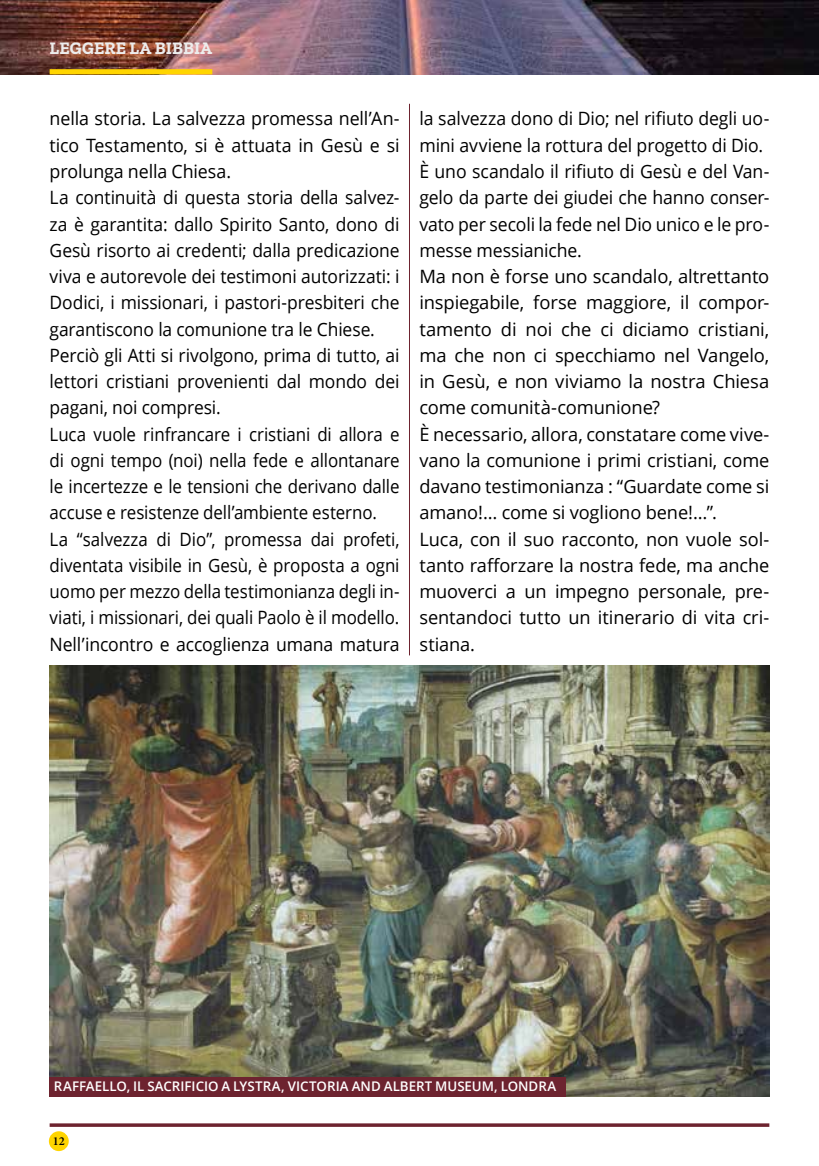
<style>
.page{position:relative;width:819px;height:1166px;background:#fff}
.page>*{position:absolute;margin:0;border:0;box-sizing:border-box;transform-origin:0 0}
.t1{font:18.38px/26.2px "Open Sans";letter-spacing:-.005em;color:#000}
.t2{font:18.38px/26.2px "Open Sans";letter-spacing:-.005em;color:#000;scale:.96 1}
.t3{font:700 17.5px "Zilla Slab";letter-spacing:.005em;color:#ededed}
.t4{font:600 13.3px "Open Sans";color:#fff}
.t5{font:600 12.25px "Minion Pro";color:#000}
</style>
<div class="page">
<div style="left:49px;top:1131px;width:20px;height:20px;background:#ffd500;border-radius:50%"></div>
<svg style="left:50px;top:1123px;width:719px;height:4px;background:#7e3e48"></svg>
<hr style="left:409px;top:104px;width:1px;height:551px;background:#6d232f">
<img style="left:50px;top:666px;width:719px;height:431px">
<div style="left:49px;top:1077px;width:516px;height:20px;background:#6d232f"></div>
<img style="left:0;top:0;width:819px;height:74px">
<div style="left:50px;top:69px;width:162px;height:5px;background:#ffd500"></div>
<p class="t3" style="left:50px;top:38px;width:164px">LEGGERE LA BIBBIA</p>
<p class="t1" style="left:50px;top:105px;width:351px">nella storia. La salvezza promessa nell’An&shy;tico Testamento, si è attuata in Gesù e si prolunga nella Chiesa.<br>La continuità di questa storia della salvez&shy;za è garantita: dallo Spirito Santo, dono di Gesù risorto ai credenti; dalla predicazione viva e autorevole dei testimoni autorizzati: i Dodici, i missionari, i pastori-presbiteri che garantiscono la comunione tra le Chiese.<br>Perciò gli Atti si rivolgono, prima di tutto, ai lettori cristiani provenienti dal mondo dei pagani, noi compresi.<br>Luca vuole rinfrancare i cristiani di allora e di ogni tempo (noi) nella fede e allontanare le incertezze e le tensioni che derivano dalle accuse e resistenze dell’ambiente esterno.<br>La “salvezza di Dio”, promessa dai profeti, diventata visibile in Gesù, è proposta a ogni uomo per mezzo della testimonianza degli in&shy;viati, i missionari, dei quali Paolo è il modello.<br>Nell’incontro e accoglienza umana matura</p>
<p class="t2" style="left:419px;top:105px;width:366px">la salvezza dono di Dio; nel rifiuto degli uo&shy;mini avviene la rottura del progetto di Dio.<br>È uno scandalo il rifiuto di Gesù e del Van&shy;gelo da parte dei giudei che hanno conser&shy;vato per secoli la fede nel Dio unico e le pro&shy;messe messianiche.<br>Ma non è forse uno scandalo, altrettanto inspiegabile, forse maggiore, il compor&shy;tamento di noi che ci diciamo cristiani, ma che non ci specchiamo nel Vangelo, in Gesù, e non viviamo la nostra Chiesa come comunità-comunione?<br>È necessario, allora, constatare come vive&shy;vano la comunione i primi cristiani, come davano testimonianza : “Guardate come si amano!… come si vogliono bene!…”.<br>Luca, con il suo racconto, non vuole sol&shy;tanto rafforzare la nostra fede, ma anche muoverci a un impegno personale, pre&shy;sentandoci tutto un itinerario di vita cri&shy;stiana.</p>
<p class="t4" style="left:54px;top:1077px;width:504px">RAFFAELLO, IL SACRIFICIO A LYSTRA, VICTORIA AND ALBERT MUSEUM, LONDRA</p>
<p class="t5" style="left:53px;top:1133px;width:14px">12</p>
</div>
